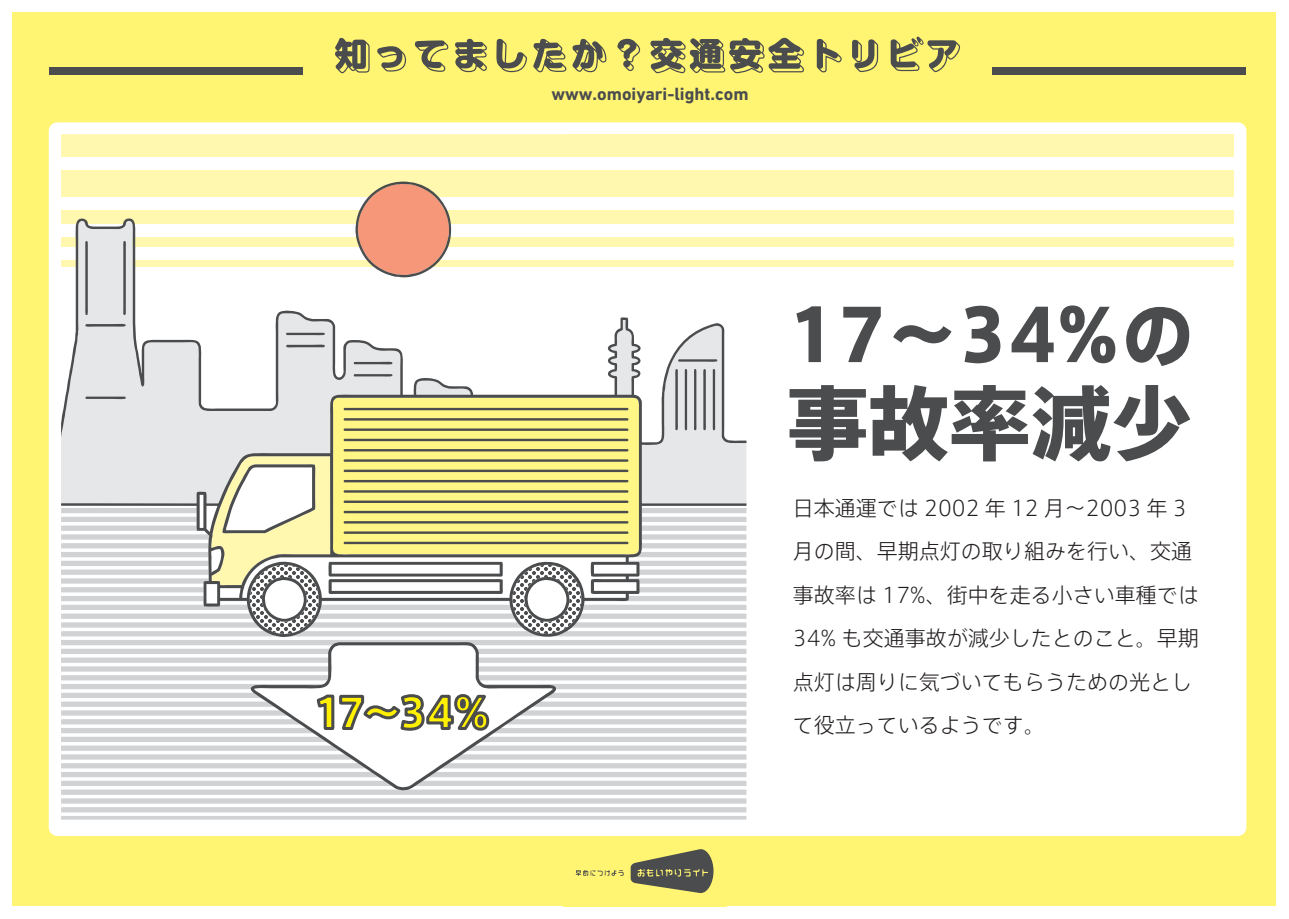
<style>
.page{position:relative;width:1289px;height:919px;background:#fff}
.page>*{position:absolute;margin:0;border:0;box-sizing:border-box;transform-origin:0 0}
.t1{font:800 81px "Axis Std";color:#4b4c4d}
.t2{font:800 72px "Axis Std";color:#4b4c4d}
.t3{font:800 41.1px "Axis Std";color:#fff101}
.t4{font:300 21px/43.5px "Axis Std";color:#231f20}
.t5{font:700 18px "DIN Next LT Pro";color:#4b4c4d}
</style>
<div class="page">
<div style="left:13px;top:13px;width:1263px;height:893px;background:#fff573"></div>
<div style="left:49px;top:122px;width:1197px;height:713px;background:#fff;border-radius:9px"></div>
<svg style="left:61px;top:134px;width:685px;height:685px"></svg>
<hr style="left:343px;top:541px;width:285px;height:3px;background:#4b4c4d">
<hr style="left:343px;top:531px;width:285px;height:3px;background:#4b4c4d">
<hr style="left:343px;top:521px;width:285px;height:2px;background:#4b4c4d">
<hr style="left:343px;top:511px;width:285px;height:2px;background:#4b4c4d">
<hr style="left:343px;top:500px;width:285px;height:3px;background:#4b4c4d">
<hr style="left:343px;top:490px;width:285px;height:2px;background:#4b4c4d">
<hr style="left:343px;top:480px;width:285px;height:2px;background:#4b4c4d">
<hr style="left:343px;top:469px;width:285px;height:3px;background:#4b4c4d">
<hr style="left:343px;top:459px;width:285px;height:3px;background:#4b4c4d">
<hr style="left:343px;top:449px;width:285px;height:2px;background:#4b4c4d">
<hr style="left:343px;top:438px;width:285px;height:3px;background:#4b4c4d">
<hr style="left:343px;top:428px;width:285px;height:3px;background:#4b4c4d">
<hr style="left:343px;top:418px;width:285px;height:2px;background:#4b4c4d">
<hr style="left:343px;top:408px;width:285px;height:2px;background:#4b4c4d">
<svg style="left:254px;top:644px;width:299px;height:143px"></svg>
<svg style="left:575px;top:870px;width:48px;height:5px"></svg>
<svg style="left:630px;top:849px;width:83px;height:44px"></svg>
<div style="left:49px;top:67px;width:254px;height:7px;background:#4b4c4d"></div>
<div style="left:992px;top:67px;width:254px;height:7px;background:#4b4c4d"></div>
<svg style="left:335px;top:38px;width:34px;height:35px"></svg>
<svg style="left:377px;top:46px;width:29px;height:26px"></svg>
<svg style="left:415px;top:40px;width:33px;height:32px"></svg>
<svg style="left:455px;top:39px;width:32px;height:33px"></svg>
<svg style="left:496px;top:39px;width:31px;height:33px"></svg>
<svg style="left:533px;top:39px;width:33px;height:33px"></svg>
<svg style="left:572px;top:39px;width:34px;height:33px"></svg>
<svg style="left:617px;top:39px;width:23px;height:32px"></svg>
<svg style="left:650px;top:38px;width:154px;height:35px"></svg>
<svg style="left:816px;top:39px;width:25px;height:33px"></svg>
<svg style="left:852px;top:39px;width:26px;height:33px"></svg>
<svg style="left:890px;top:37px;width:70px;height:35px"></svg>
<div style="left:564px;top:260px;width:669px;height:6px;background:#fff8ae"></div>
<div style="left:564px;top:237px;width:669px;height:9px;background:#fff8ae"></div>
<div style="left:564px;top:210px;width:669px;height:13px;background:#fff8ae"></div>
<div style="left:564px;top:170px;width:669px;height:26px;background:#fff8ae"></div>
<div style="left:564px;top:134px;width:669px;height:22px;background:#fff8ae"></div>
<p class="t5" style="left:551px;top:84px;width:199px">www.omoiyari-light.com</p>
<h3 class="t3" style="left:313px;top:681px;width:180px">17～34％</h3>
<h2 class="t2" style="left:787px;top:279px;width:408px">17～34%の</h2>
<h1 class="t1" style="left:787px;top:361px;width:406px">事故率減少</h1>
<p class="t4" style="left:792px;top:484px;width:407px">日本通運では 2002 年 12 月～2003 年 3月の間、早期点灯の取り組みを行い、交通事故率は 17%、街中を走る小さい車種では<br>34% も交通事故が減少したとのこと。早期点灯は周りに気づいてもらうための光として役立っているようです。</p>
</div>
